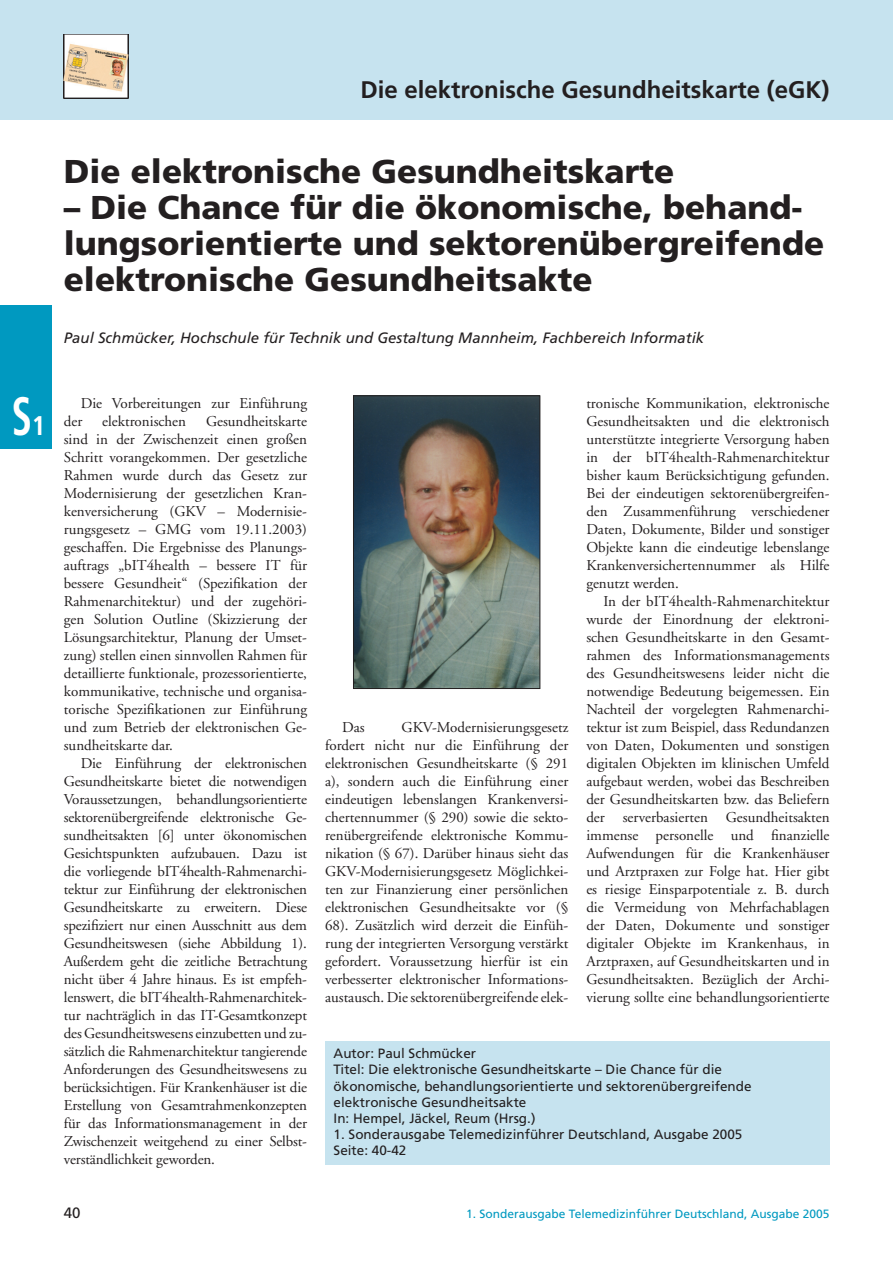
<style>
.page{position:relative;width:893px;height:1263px;background:#fff}
.page>*{position:absolute;margin:0;border:0;box-sizing:border-box;transform-origin:0 0}
.t1{font:700 condensed 54px "Frutiger";color:#fff;scale:.75 1}
.t2{font:900 33px/36px "Frutiger";color:#231f20}
.t3{font:700 24px "Frutiger";color:#231f20}
.t4{font:15px/18px "Adobe Garamond";color:#231f20;text-align:justify}
.t5{font:italic 15px "Frutiger";color:#231f20}
.t6{font:15px "Frutiger";color:#231f20}
.t7{font:13.5px/16.2px "Frutiger";color:#231f20}
.t8{font:12px "Frutiger";color:#0099c0}
.s1{font-size:27px}
</style>
<div class="page">
<div style="left:0;top:0;width:892px;height:119px;background:#c6e3ef"></div>
<div style="left:0;top:305px;width:51px;height:143px;background:#0099c0"></div>
<img style="left:64px;top:34px;width:64px;height:65px">
<div style="left:325px;top:1042px;width:504px;height:123px;background:#c6e3ef"></div>
<img style="left:355px;top:397px;width:183px;height:290px">
<div style="left:353px;top:395px;width:187px;height:294px;border:1px solid #231f20"></div>
<h3 class="t3" style="left:360px;top:80px;width:470px">Die elektronische Gesundheitskarte (eGK)</h3>
<h1 class="t1" style="left:12px;top:395px;width:47px">S<span class="s1">1</span></h1>
<h2 class="t2" style="left:64px;top:156px;width:612px">Die elektronische Gesundheitskarte</h2>
<h2 class="t2" style="left:64px;top:192px;width:761px">– Die Chance für die ökonomische, behand&shy;lungsorientierte und sektorenübergreifende elektronische Gesundheitsakte</h2>
<p class="t5" style="left:64px;top:332px;width:642px">Paul Schmücker, Hochschule für Technik und Gestaltung Mannheim, Fachbereich Informatik</p>
<p class="t4" style="left:64px;top:395px;width:245px;text-indent:17px">Die Vorbereitungen zur Einführung der</p>
<p class="t4" style="left:64px;top:413px;width:245px;text-indent:142px">Gesundheitskarte sind in der Zwischenzeit einen großen Schritt vorangekommen. Der gesetzliche Rahmen wurde durch das Gesetz zur Modernisierung der gesetzlichen Kran&shy;kenversicherung (GKV – Modernisie&shy;rungsgesetz – GMG vom 19.11.2003) geschaffen. Die Ergebnisse des Planungs&shy;auftrags „bIT4health – bessere IT für bessere Gesundheit“ (Spezifikation der Rahmenarchitektur) und der zugehöri&shy;gen Solution Outline (Skizzierung der Lösungsarchitektur, Planung der Umset&shy;zung) stellen einen sinnvollen Rahmen für detaillierte funktionale, prozessorientierte, kommunikative, technische und organisa&shy;torische Spezifikationen zur Einführung und zum Betrieb der elektronischen Ge&shy;sundheitskarte dar.</p>
<p class="t4" style="left:64px;top:755px;width:245px;text-indent:17px">Die Einführung der elektronischen Gesundheitskarte bietet die notwendigen Voraussetzungen, behandlungsorientierte sektorenübergreifende elektronische Ge&shy;sundheitsakten [6] unter ökonomischen Gesichtspunkten aufzubauen. Dazu ist die vorliegende bIT4health-Rahmenarchi&shy;tektur zur Einführung der elektronischen Gesundheitskarte zu erweitern. Diese spezifiziert nur einen Ausschnitt aus dem Gesundheitswesen (siehe Abbildung 1).<br>Außerdem geht die zeitliche Betrachtung nicht über 4 Jahre hinaus. Es ist empfeh&shy;lenswert, die bIT4health-Rahmenarchitek&shy;tur nachträglich in das IT-Gesamtkonzept des Gesundheitswesens einzubetten und zu&shy;sätzlich die Rahmenarchitektur tangierende Anforderungen des Gesundheitswesens zu berücksichtigen. Für Krankenhäuser ist die Erstellung von Gesamtrahmenkonzepten für das Informationsmanagement in der Zwischenzeit weitgehend zu einer Selbst&shy;verständlichkeit geworden.</p>
<p class="t4" style="left:102px;top:413px;width:85px">elektronischen</p>
<p class="t4" style="left:325px;top:719px;width:245px;text-indent:76px">GKV-Modernisierungsgesetz fordert nicht nur die Einführung der elektronischen Gesundheitskarte (§ 291 a), sondern auch die Einführung einer eindeutigen lebenslangen Krankenversi&shy;chertennummer (§ 290) sowie die sekto&shy;renübergreifende elektronische Kommu&shy;nikation (§ 67). Darüber hinaus sieht das GKV-Modernisierungsgesetz Möglichkei&shy;ten zur Finanzierung einer persönlichen elektronischen Gesundheitsakte vor (§ 68). Zusätzlich wird derzeit die Einfüh&shy;rung der integrierten Versorgung verstärkt gefordert. Voraussetzung hierfür ist ein verbesserter elektronischer Informations&shy;austausch. Die sektorenübergreifende elek-</p>
<p class="t4" style="left:342px;top:719px;width:24px">Das</p>
<p class="t4" style="left:586px;top:395px;width:245px">tronische Kommunikation, elektronische Gesundheitsakten und die elektronisch unterstützte integrierte Versorgung haben in der bIT4health-Rahmenarchitektur bisher kaum Berücksichtigung gefunden.<br>Bei der eindeutigen sektorenübergreifen&shy;den Zusammenführung verschiedener Daten, Dokumente, Bilder und sonstiger Objekte kann die eindeutige lebenslange Krankenversichertennummer als Hilfe genutzt werden.</p>
<p class="t4" style="left:586px;top:593px;width:245px;text-indent:17px">In der bIT4health-Rahmenarchitektur wurde der Einordnung der elektroni&shy;schen Gesundheitskarte in den Gesamt&shy;rahmen des Informationsmanagements des Gesundheitswesens leider nicht die notwendige Bedeutung beigemessen. Ein Nachteil der vorgelegten Rahmenarchi&shy;tektur ist zum Beispiel, dass Redundanzen von Daten, Dokumenten und sonstigen digitalen Objekten im klinischen Umfeld aufgebaut werden, wobei das Beschreiben der Gesundheitskarten bzw. das Beliefern der serverbasierten Gesundheitsakten immense personelle und finanzielle Aufwendungen für die Krankenhäuser und Arztpraxen zur Folge hat. Hier gibt es riesige Einsparpotentiale z. B. durch die Vermeidung von Mehrfachablagen der Daten, Dokumente und sonstiger digitaler Objekte im Krankenhaus, in Arztpraxen, auf Gesundheitskarten und in Gesundheitsakten. Bezüglich der Archi&shy;vierung sollte eine behandlungsorientierte</p>
<p class="t7" style="left:333px;top:1046px;width:419px">Autor: Paul Schmücker<br>Titel: Die elektronische Gesundheitskarte – Die Chance für die ökonomische, behandlungsorientierte und sektorenübergreifende elektronische Gesundheitsakte<br>In: Hempel, Jäckel, Reum (Hrsg.)</p>
<p class="t7" style="left:333px;top:1127px;width:410px">1. Sonderausgabe Telemedizinführer Deutschland, Ausgabe 2005<br>Seite: 40-42</p>
<p class="t6" style="left:64px;top:1206px;width:18px">40</p>
<p class="t8" style="left:466px;top:1209px;width:365px">1. Sonderausgabe Telemedizinführer Deutschland, Ausgabe 2005</p>
</div>
